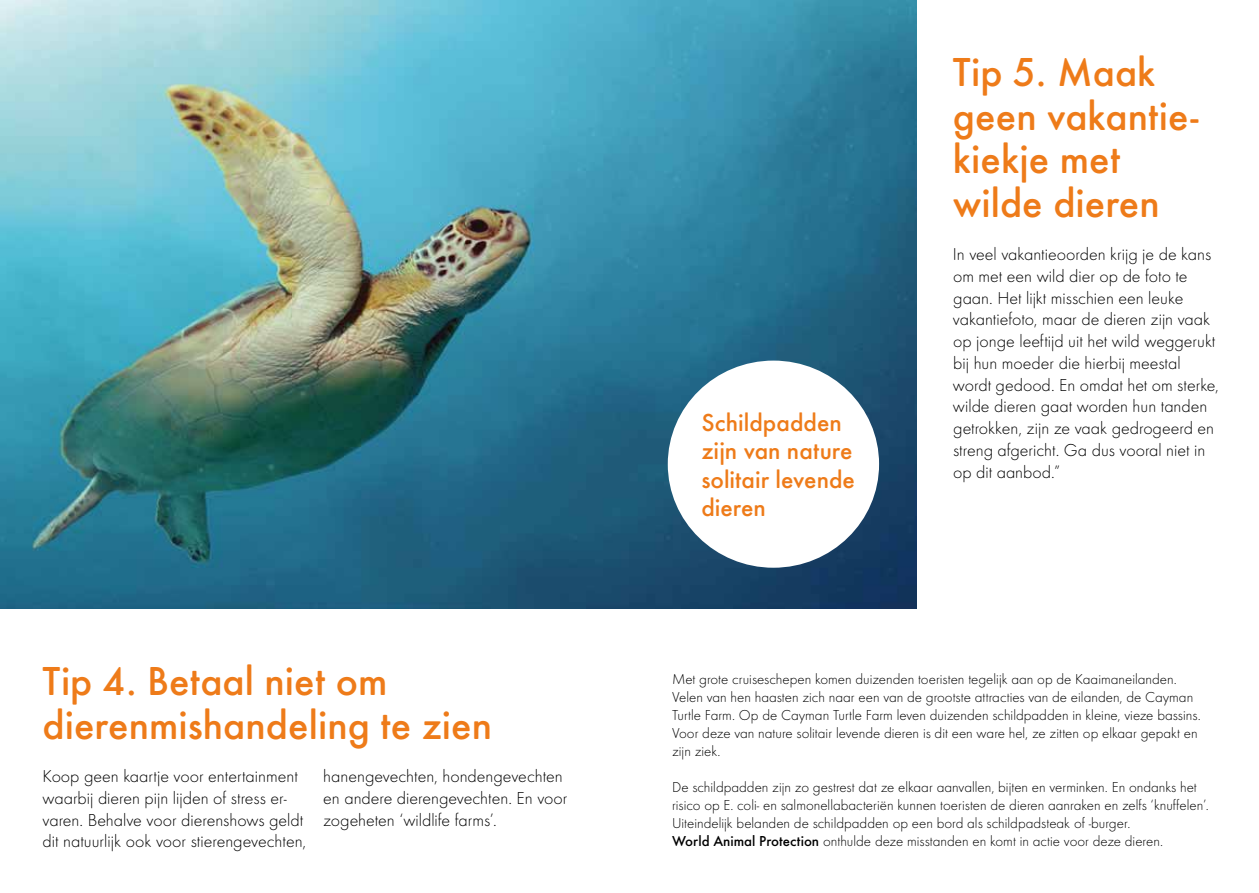
<style>
.page{position:relative;width:1259px;height:893px;background:#fff}
.page>*{position:absolute;margin:0;border:0;box-sizing:border-box;transform-origin:0 0}
.t1{font:500 42px/43.5px "Futura Round";color:#ee7b19}
.t2{font:500 25.5px/28.5px "Futura Round";color:#ee7b19}
.t3{font:300 18px/21.8px "Futura Round";color:#000}
.t4{font:300 15px/18px "Futura Round";color:#000}
.s1{font-weight:500}
</style>
<div class="page">
<img style="left:0;top:0;width:916px;height:608px">
<div style="left:668px;top:361px;width:211px;height:207px;background:#fff;border-radius:50%"></div>
<h1 class="t1" style="left:43px;top:656px;width:451px">Tip 4. Betaal niet om dierenmishandeling te zien</h1>
<p class="t3" style="left:43px;top:765px;width:265px">Koop geen kaartje voor entertainment waarbij dieren pijn lijden of stress er&shy;varen. Behalve voor dierenshows geldt dit natuurlijk ook voor stierengevechten,</p>
<p class="t3" style="left:323px;top:765px;width:246px">hanengevechten, hondengevechten en andere dierengevechten. En voor zogeheten ‘wildlife farms’.</p>
<h2 class="t2" style="left:701px;top:406px;width:155px">Schildpadden zijn van nature solitair levende dieren</h2>
<h1 class="t1" style="left:952px;top:47px;width:247px">Tip 5. Maak geen vakantie&shy;kiekje met wilde dieren</h1>
<p class="t3" style="left:953px;top:243px;width:267px">In veel vakantieoorden krijg je de kans om met een wild dier op de foto te gaan. Het lijkt misschien een leuke vakantiefoto, maar de dieren zijn vaak op jonge leeftijd uit het wild weggerukt bij hun moeder die hierbij meestal wordt gedood. En omdat het om sterke, wilde dieren gaat worden hun tanden getrokken, zijn ze vaak gedrogeerd en streng afgericht. Ga dus vooral niet in op dit aanbod.”</p>
<p class="t4" style="left:672px;top:670px;width:530px">Met grote cruiseschepen komen duizenden toeristen tegelijk aan op de Kaaimaneilanden.<br>Velen van hen haasten zich naar een van de grootste attracties van de eilanden, de Cayman Turtle Farm. Op de Cayman Turtle Farm leven duizenden schildpadden in kleine, vieze bassins.<br>Voor deze van nature solitair levende dieren is dit een ware hel, ze zitten op elkaar gepakt en zijn ziek.</p>
<p class="t4" style="left:672px;top:778px;width:538px">De schildpadden zijn zo gestrest dat ze elkaar aanvallen, bijten en verminken. En ondanks het risico op E. coli- en salmonellabacteriën kunnen toeristen de dieren aanraken en zelfs ‘knuffelen’.<br>Uiteindelijk belanden de schildpadden op een bord als schildpadsteak of -burger.<br><span class="s1">World Animal Protection</span> onthulde deze misstanden en komt in actie voor deze dieren.</p>
</div>
